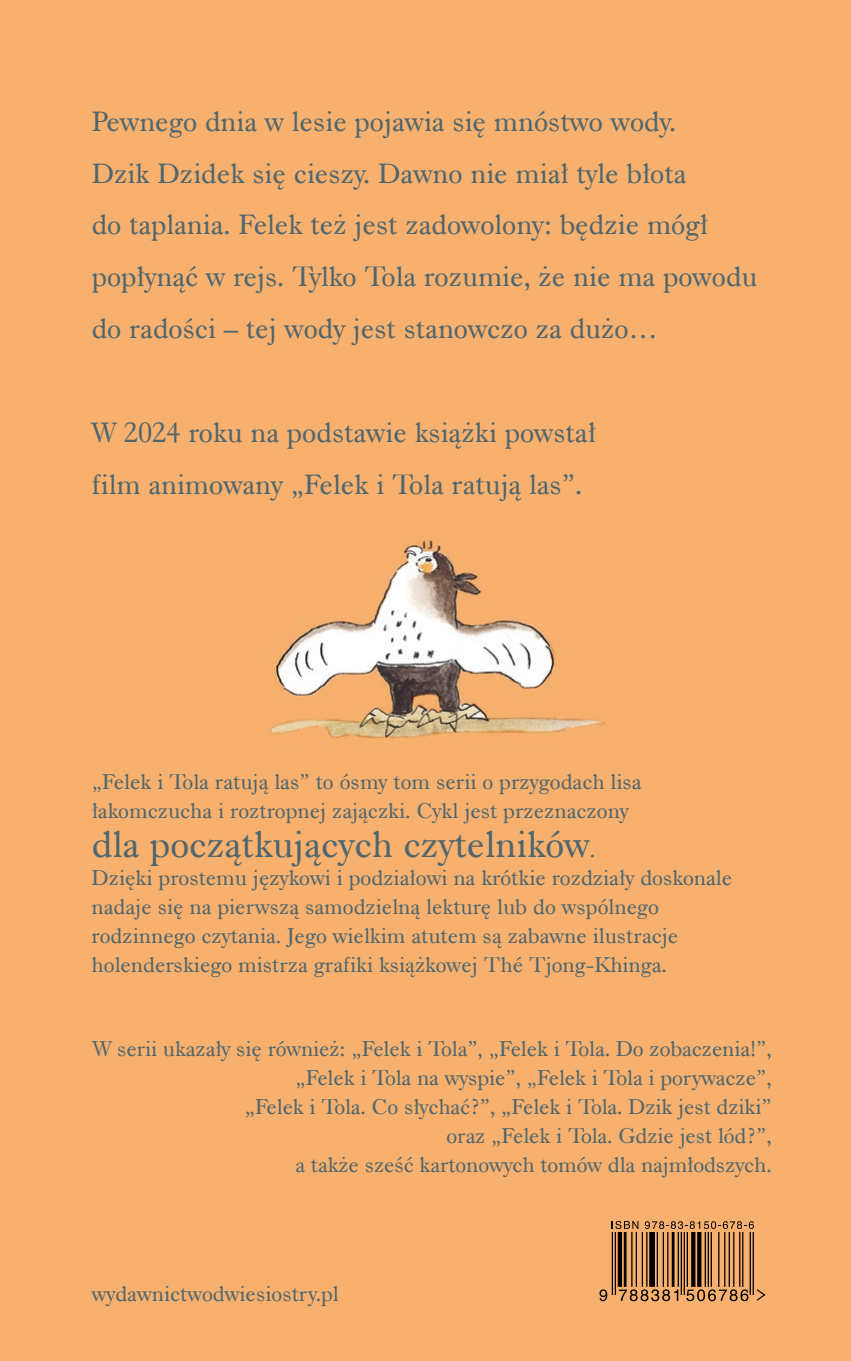
<style>
.page{position:relative;width:851px;height:1361px;background:#fff}
.page>*{position:absolute;margin:0;border:0;box-sizing:border-box;transform-origin:0 0}
.t1{font:38.4px "Dutch 766 EU";color:#4e666d}
.t2{font:28.8px/51.8px "Dutch 766 EU";color:#4e666d}
.t3{font:22px/28.8px "Dutch 766 EU";color:#4e666d}
.s1{font-size:22px}
</style>
<div class="page">
<div style="left:0;top:0;width:850px;height:1361px;background:#f8b06e"></div>
<hr style="left:752px;top:1232px;width:1px;height:63px;background:#000">
<hr style="left:749px;top:1232px;width:1px;height:63px;background:#000">
<hr style="left:742px;top:1232px;width:1px;height:55px;background:#000">
<hr style="left:739px;top:1232px;width:1px;height:55px;background:#000">
<hr style="left:733px;top:1232px;width:1px;height:55px;background:#000">
<hr style="left:728px;top:1232px;width:1px;height:55px;background:#000">
<hr style="left:724px;top:1232px;width:1px;height:55px;background:#000">
<hr style="left:718px;top:1232px;width:1px;height:55px;background:#000">
<hr style="left:710px;top:1232px;width:1px;height:55px;background:#000">
<hr style="left:707px;top:1232px;width:1px;height:55px;background:#000">
<hr style="left:704px;top:1232px;width:1px;height:55px;background:#000">
<svg style="left:697px;top:1232px;width:4px;height:55px"></svg>
<svg style="left:691px;top:1232px;width:4px;height:55px"></svg>
<hr style="left:686px;top:1232px;width:1px;height:55px;background:#000">
<hr style="left:683px;top:1232px;width:1px;height:63px;background:#000">
<hr style="left:680px;top:1232px;width:1px;height:63px;background:#000">
<hr style="left:677px;top:1232px;width:1px;height:55px;background:#000">
<hr style="left:671px;top:1232px;width:3px;height:55px;background:#000">
<hr style="left:667px;top:1232px;width:1px;height:55px;background:#000">
<hr style="left:662px;top:1232px;width:2px;height:55px;background:#000">
<hr style="left:656px;top:1232px;width:2px;height:55px;background:#000">
<div style="left:649px;top:1232px;width:6px;height:55px;background:#000"></div>
<hr style="left:646px;top:1232px;width:1px;height:55px;background:#000">
<hr style="left:641px;top:1232px;width:2px;height:55px;background:#000">
<hr style="left:635px;top:1232px;width:2px;height:55px;background:#000">
<hr style="left:631px;top:1232px;width:1px;height:55px;background:#000">
<hr style="left:623px;top:1232px;width:3px;height:55px;background:#000">
<div style="left:617px;top:1232px;width:5px;height:55px;background:#000"></div>
<hr style="left:614px;top:1232px;width:2px;height:63px;background:#000">
<hr style="left:611px;top:1232px;width:2px;height:63px;background:#000">
<svg style="left:599px;top:1289px;width:8px;height:12px"></svg>
<svg style="left:619px;top:1289px;width:59px;height:12px"></svg>
<svg style="left:686px;top:1289px;width:62px;height:12px"></svg>
<svg style="left:611px;top:1221px;width:27px;height:8px"></svg>
<svg style="left:644px;top:1221px;width:109px;height:8px"></svg>
<svg style="left:756px;top:1289px;width:10px;height:12px"></svg>
<img style="left:269px;top:540px;width:336px;height:198px">
<p class="t2" style="left:92px;top:95px;width:667px">Pewnego dnia w lesie pojawia się mnóstwo wody.<br>Dzik Dzidek się cieszy. Dawno nie miał tyle błota<br>do taplania. Felek też jest zadowolony: będzie mógł popłynąć w rejs. Tylko Tola rozumie, że nie ma powodu do radości – tej wody jest stanowczo za dużo…</p>
<h2 class="t2" style="left:92px;top:407px;width:505px">W 2024 roku na podstawie książki powstał film animowany „Felek i Tola ratują las”.</h2>
<p class="t3" style="left:92px;top:768px;width:551px">„Felek i Tola ratują las” to ósmy tom serii o przygodach lisa łakomczucha i roztropnej zajączki. Cykl jest przeznaczony</p>
<h1 class="t1" style="left:92px;top:820px;width:505px">dla początkujących czytelników<span class="s1">.</span></h1>
<p class="t3" style="left:92px;top:864px;width:641px">Dzięki prostemu językowi i podziałowi na krótkie rozdziały doskonale nadaje się na pierwszą samodzielną lekturę lub do wspólnego rodzinnego czytania. Jego wielkim atutem są zabawne ilustracje holenderskiego mistrza grafiki książkowej Thé Tjong-Khinga.</p>
<p class="t3" style="left:93px;top:1035px;width:680px;text-align:right">W serii ukazały się również: „Felek i Tola”, „Felek i Tola. Do zobaczenia!”, „Felek i Tola na wyspie”, „Felek i Tola i porywacze”,<br>„Felek i Tola. Co słychać?”, „Felek i Tola. Dzik jest dziki”<br>oraz „Felek i Tola. Gdzie jest lód?”,<br>a także sześć kartonowych tomów dla najmłodszych.</p>
<p class="t3" style="left:92px;top:1279px;width:248px">wydawnictwodwiesiostry.pl</p>
</div>
